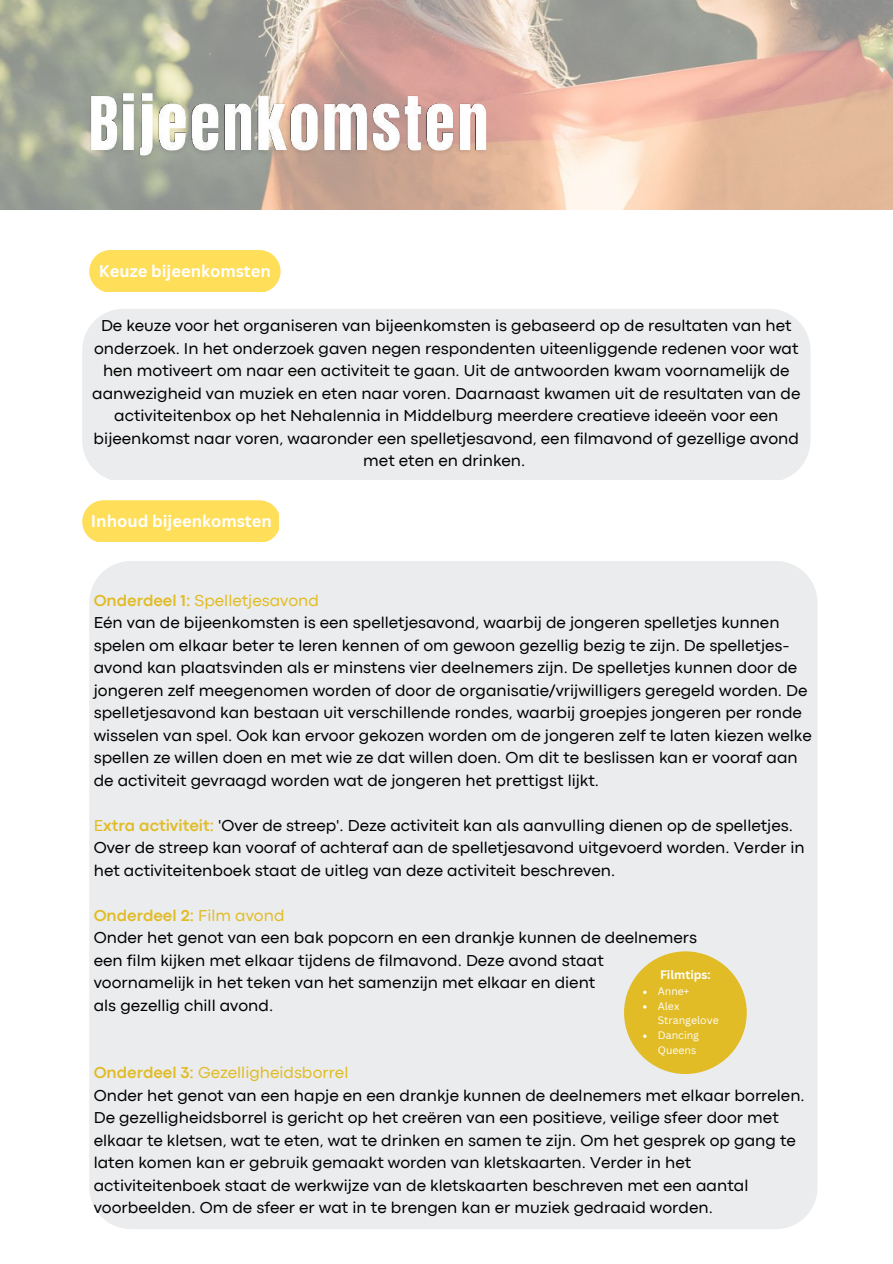
<style>
.page{position:relative;width:893px;height:1264px;background:#fff}
.page>*{position:absolute;margin:0;border:0;box-sizing:border-box;transform-origin:0 0}
.t1{font:16.5px/22.5px "Codec Pro";color:#000}
.t2{font:700 16.5px "Canva Sans";color:#fff}
.t3{font:700 12px "Canva Sans";color:#fff}
.t4{font:10.5px/14.5px "Canva Sans";color:#fff}
.s1{font-weight:700;color:#e1bc26}
.s2{color:#e1bc26}
</style>
<div class="page">
<img style="left:0;top:0;width:892px;height:209px">
<div style="left:89px;top:250px;width:191px;height:42px;background:#ffde59"></div>
<div style="left:82px;top:309px;width:728px;height:171px;background:#ebeced"></div>
<div style="left:82px;top:500px;width:197px;height:42px;background:#ffde59"></div>
<div style="left:89px;top:561px;width:728px;height:668px;background:#ebeced"></div>
<div style="left:624px;top:951px;width:122px;height:123px;background:#e1bc26;border-radius:50%"></div>
<img style="left:84px;top:77px;width:412px;height:103px">
<p class="t2" style="left:99px;top:259px;width:173px">Keuze bijeenkomsten</p>
<p class="t1" style="left:92px;top:316px;width:709px;text-align:center">De keuze voor het organiseren van bijeenkomsten is gebaseerd op de resultaten van het onderzoek. In het onderzoek gaven negen respondenten uiteenliggende redenen voor wat hen motiveert om naar een activiteit te gaan. Uit de antwoorden kwam voornamelijk de aanwezigheid van muziek en eten naar voren. Daarnaast kwamen uit de resultaten van de activiteitenbox op het Nehalennia in Middelburg meerdere creatieve ideeën voor een bijeenkomst naar voren, waaronder een spelletjesavond, een filmavond of gezellige avond met eten en drinken.</p>
<p class="t2" style="left:91px;top:509px;width:182px">Inhoud bijeenkomsten</p>
<p class="t1" style="left:94px;top:590px;width:719px"><span class="s1">Onderdeel 1:</span> <span class="s2">Spelletjesavond<br></span>Eén van de bijeenkomsten is een spelletjesavond, waarbij de jongeren spelletjes kunnen spelen om elkaar beter te leren kennen of om gewoon gezellig bezig te zijn. De spelletjes&shy;avond kan plaatsvinden als er minstens vier deelnemers zijn. De spelletjes kunnen door de jongeren zelf meegenomen worden of door de organisatie/vrijwilligers geregeld worden. De spelletjesavond kan bestaan uit verschillende rondes, waarbij groepjes jongeren per ronde wisselen van spel. Ook kan ervoor gekozen worden om de jongeren zelf te laten kiezen welke spellen ze willen doen en met wie ze dat willen doen. Om dit te beslissen kan er vooraf aan de activiteit gevraagd worden wat de jongeren het prettigst lijkt.</p>
<p class="t1" style="left:94px;top:815px;width:712px"><span class="s2">E</span><span class="s1">xtra activiteit:</span> 'Over de streep'. Deze activiteit kan als aanvulling dienen op de spelletjes.<br>Over de streep kan vooraf of achteraf aan de spelletjesavond uitgevoerd worden. Verder in het activiteitenboek staat de uitleg van deze activiteit beschreven.</p>
<p class="t1" style="left:94px;top:905px;width:604px"><span class="s1">Onderdeel 2:</span> <span class="s2">Film avond<br></span>Onder het genot van een bak popcorn en een drankje kunnen de deelnemers een film kijken met elkaar tijdens de filmavond. Deze avond staat voornamelijk in het teken van het samenzijn met elkaar en dient<br>als gezellig chill avond.</p>
<p class="t3" style="left:660px;top:966px;width:52px">Filmtips:</p>
<p class="t4" style="left:657px;top:983px;width:62px">Anne+<br>Alex<br>Strangelove<br>Dancing<br>Queens</p>
<p class="t1" style="left:94px;top:1062px;width:712px"><span class="s1">Onderdeel 3:</span> <span class="s2">Gezelligheidsborrel<br></span>Onder het genot van een hapje en een drankje kunnen de deelnemers met elkaar borrelen.<br>De gezelligheidsborrel is gericht op het creëren van een positieve, veilige sfeer door met elkaar te kletsen, wat te eten, wat te drinken en samen te zijn. Om het gesprek op gang te laten komen kan er gebruik gemaakt worden van kletskaarten. Verder in het activiteitenboek staat de werkwijze van de kletskaarten beschreven met een aantal voorbeelden. Om de sfeer er wat in te brengen kan er muziek gedraaid worden.</p>
</div>
